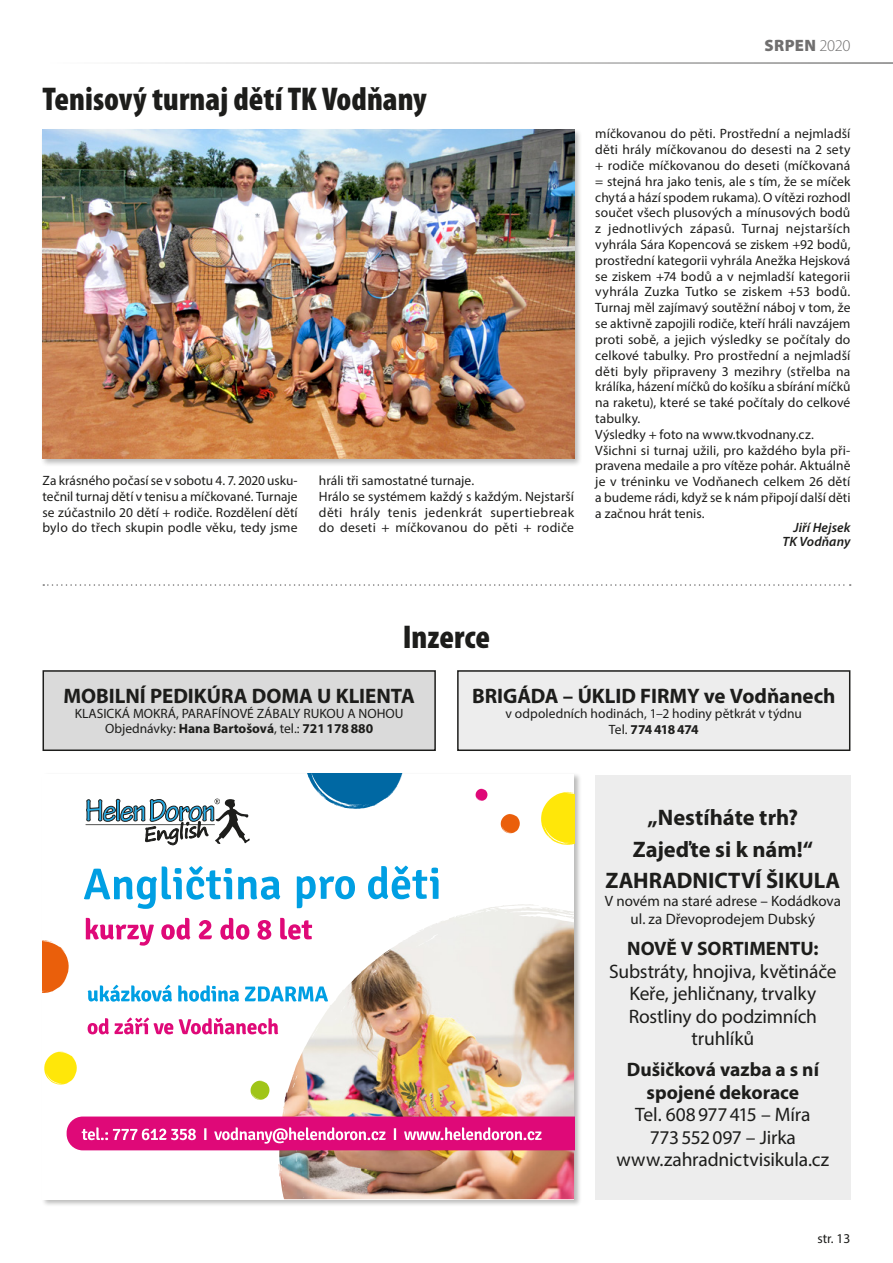
<style>
.page{position:relative;width:893px;height:1263px;background:#fff}
.page>*{position:absolute;margin:0;border:0;box-sizing:border-box;transform-origin:0 0}
.h1__nadpis_článku{font:900 condensed 33px "Myriad Pro";color:#1d1d1b}
.p__body_bez_odsazen{font:700 22.5px "Myriad Pro";color:#1d1d1b}
.h1__nadpis_článku-2{font:700 21px "Myriad Pro";color:#1d1d1b}
.p__body_bez_odsazen-2{font:19.5px/22.5px "Myriad Pro";letter-spacing:-.01em;color:#1d1d1b;text-align:center}
.p__body_bez_odsazen-3{font:700 19.5px/22.5px "Myriad Pro";color:#1d1d1b;text-align:center}
.t1{font:900 16.5px "Myriad Pro";letter-spacing:.025em;color:#706f6f}
.p__body_bez_odsazen-4{font:15px/18px "Myriad Pro";color:#1d1d1b;text-align:center}
.p__body_bez_odsazen-5{font:13.5px/15.8px "Myriad Pro";letter-spacing:.005em;color:#1d1d1b;text-align:justify}
.h1__nadpis_článku-3{font:13.5px "Myriad Pro";color:#1d1d1b}
.p__body_bez_odsazen-6{font:700 13.5px "Myriad Pro";color:#1d1d1b}
.p__clanek_podpis{font:italic 600 13.5px "Myriad Pro";letter-spacing:.01em;color:#1d1d1b}
.p__body_bez_odsazen-7{font:700 13.5px "Myriad Pro";letter-spacing:-.03em;color:#1d1d1b}
.s1{font-weight:300}
.s2{font-weight:400}
</style>
<div class="page">
<div style="left:458px;top:671px;width:392px;height:79px;background:#ededed"></div>
<div style="left:457px;top:670px;width:393px;height:81px;border:2px solid #1d1d1b"></div>
<div style="left:595px;top:775px;width:255px;height:424px;background:#ededed"></div>
<div style="left:43px;top:671px;width:392px;height:79px;background:#dadada"></div>
<div style="left:43px;top:670px;width:393px;height:81px;border:2px solid #1d1d1b"></div>
<svg style="left:43px;top:584px;width:808px;height:2px"></svg>
<div style="left:41px;top:128px;width:541px;height:339px;background:#1d1d1b;opacity:.3"></div>
<img style="left:43px;top:130px;width:531px;height:328px">
<div style="left:41px;top:772px;width:540px;height:435px;background:#1d1d1b;opacity:.3"></div>
<img style="left:43px;top:774px;width:531px;height:425px">
<img style="left:403px;top:904px;width:119px;height:36px">
<svg style="left:88px;top:985px;width:84px;height:17px"></svg>
<svg style="left:178px;top:985px;width:61px;height:17px"></svg>
<svg style="left:245px;top:986px;width:83px;height:15px"></svg>
<svg style="left:88px;top:1017px;width:85px;height:17px"></svg>
<svg style="left:179px;top:1018px;width:99px;height:16px"></svg>
<hr style="left:85px;top:824px;width:130px;height:1px;background:#1d1d1b">
<svg style="left:86px;top:798px;width:164px;height:47px"></svg>
<svg style="left:501px;top:814px;width:19px;height:19px"></svg>
<svg style="left:476px;top:789px;width:11px;height:12px"></svg>
<svg style="left:251px;top:1080px;width:18px;height:20px"></svg>
<svg style="left:44px;top:1051px;width:33px;height:33px"></svg>
<svg style="left:305px;top:774px;width:100px;height:35px"></svg>
<svg style="left:541px;top:792px;width:33px;height:53px"></svg>
<svg style="left:43px;top:940px;width:26px;height:53px"></svg>
<svg style="left:67px;top:1116px;width:507px;height:34px;background:#e32b8a"></svg>
<svg style="left:86px;top:918px;width:68px;height:28px"></svg>
<svg style="left:161px;top:918px;width:29px;height:22px"></svg>
<svg style="left:199px;top:920px;width:13px;height:19px"></svg>
<svg style="left:220px;top:918px;width:29px;height:22px"></svg>
<svg style="left:257px;top:920px;width:14px;height:20px"></svg>
<svg style="left:280px;top:918px;width:32px;height:22px"></svg>
<svg style="left:84px;top:866px;width:148px;height:43px"></svg>
<svg style="left:238px;top:876px;width:42px;height:24px"></svg>
<svg style="left:297px;top:876px;width:58px;height:32px"></svg>
<svg style="left:368px;top:865px;width:71px;height:34px"></svg>
<svg style="left:43px;top:774px;width:7px;height:5px"></svg>
<p class="h1__nadpis_článku" style="left:43px;top:80px;width:386px">Tenisový turnaj dětí TK Vodňany</p>
<p class="p__body_bez_odsazen-5" style="left:43px;top:472px;width:257px">Za krásného počasí se v sobotu 4. 7. 2020 usku&shy;tečnil turnaj dětí v tenisu a míčkované. Turnaje se zúčastnilo 20 dětí + rodiče. Rozdělení dětí bylo do třech skupin podle věku, tedy jsme</p>
<p class="p__body_bez_odsazen-5" style="left:319px;top:472px;width:157px">hráli tři samostatné turnaje.</p>
<p class="p__body_bez_odsazen-5" style="left:319px;top:488px;width:257px">Hrálo se systémem každý s každým. Nejstarší děti hrály tenis jedenkrát supertiebreak do deseti + míčkovanou do pěti + rodiče</p>
<p class="t1" style="left:764px;top:36px;width:88px">SRPEN <span class="s1">2020</span></p>
<p class="p__body_bez_odsazen-5" style="left:595px;top:126px;width:257px">míčkovanou do pěti. Prostřední a nejmladší děti hrály míčkovanou do desesti na 2 sety + rodiče míčkovanou do deseti (míčkovaná = stejná hra jako tenis, ale s tím, že se míček chytá a hází spodem rukama). O vítězi rozhodl součet všech plusových a mínusových bodů z jednotlivých zápasů. Turnaj nejstarších vyhrála Sára Kopencová se ziskem +92 bodů, prostřední kategorii vyhrála Anežka Hejsková se ziskem +74 bodů a v nejmladší kategorii vyhrála Zuzka Tutko se ziskem +53 bodů.<br>Turnaj měl zajímavý soutěžní náboj v tom, že se aktivně zapojili rodiče, kteří hráli navzájem proti sobě, a jejich výsledky se počítaly do celkové tabulky. Pro prostřední a nejmladší děti byly připraveny 3 mezihry (střelba na králíka, házení míčků do košíku a sbírání míčků na raketu), které se také počítaly do celkové tabulky.</p>
<p class="p__body_bez_odsazen-5" style="left:595px;top:426px;width:220px">Výsledky + foto na www.tkvodnany.cz.</p>
<p class="p__body_bez_odsazen-5" style="left:595px;top:442px;width:257px">Všichni si turnaj užili, pro každého byla při&shy;pravena medaile a pro vítěze pohár. Aktuálně je v tréninku ve Vodňanech celkem 26 dětí a budeme rádi, když se k nám připojí další děti a začnou hrát tenis.</p>
<p class="p__clanek_podpis" style="left:793px;top:519px;width:58px">Jiří Hejsek</p>
<p class="p__clanek_podpis" style="left:783px;top:533px;width:69px">TK Vodňany</p>
<p class="h1__nadpis_článku" style="left:403px;top:618px;width:89px">Inzerce</p>
<p class="h1__nadpis_článku-2" style="left:472px;top:682px;width:365px">BRIGÁDA – ÚKLID FIRMY ve Vodňanech</p>
<p class="p__body_bez_odsazen-5" style="left:506px;top:706px;width:298px">v odpoledních hodinách, 1–2 hodiny pětkrát v týdnu</p>
<p class="p__body_bez_odsazen-7" style="left:609px;top:721px;width:91px"><span class="s2">Tel.</span> 774418474</p>
<p class="h1__nadpis_článku-2" style="left:63px;top:683px;width:353px">MOBILNÍ PEDIKÚRA DOMA U KLIENTA</p>
<p class="h1__nadpis_článku-3" style="left:75px;top:706px;width:330px">KLASICKÁ MOKRÁ, PARAFÍNOVÉ ZÁBALY RUKOU A NOHOU</p>
<p class="p__body_bez_odsazen-6" style="left:105px;top:720px;width:270px"><span class="s2">Objednávky:</span> Hana Bartošová<span class="s2">, tel.:</span> 721178880</p>
<p class="p__body_bez_odsazen" style="left:647px;top:803px;width:152px">„Nestíháte trh?</p>
<p class="p__body_bez_odsazen" style="left:633px;top:834px;width:182px">Zajeďte si k nám!“</p>
<p class="p__body_bez_odsazen" style="left:605px;top:866px;width:236px">ZAHRADNICTVÍ ŠIKULA</p>
<p class="p__body_bez_odsazen-4" style="left:605px;top:892px;width:238px">V novém na staré adrese – Kodádkova ul. za Dřevoprodejem Dubský</p>
<p class="p__body_bez_odsazen-3" style="left:627px;top:936px;width:193px">NOVĚ V SORTIMENTU:</p>
<p class="p__body_bez_odsazen-2" style="left:609px;top:959px;width:229px">Substráty, hnojiva, květináče</p>
<p class="p__body_bez_odsazen-2" style="left:629px;top:982px;width:188px">Keře, jehličnany, trvalky</p>
<p class="p__body_bez_odsazen-2" style="left:629px;top:1004px;width:190px">Rostliny do podzimních truhlíků</p>
<p class="p__body_bez_odsazen-3" style="left:627px;top:1057px;width:194px">Dušičková vazba a s ní spojené dekorace</p>
<p class="p__body_bez_odsazen-2" style="left:635px;top:1103px;width:177px">Tel. 608977415 – Míra</p>
<p class="p__body_bez_odsazen-2" style="left:650px;top:1125px;width:148px">773552097 – Jirka</p>
<p class="p__body_bez_odsazen-2" style="left:616px;top:1148px;width:214px">www.zahradnictvisikula.cz</p>
<p class="p__body_bez_odsazen-5" style="left:817px;top:1231px;width:35px">str. 13</p>
</div>
